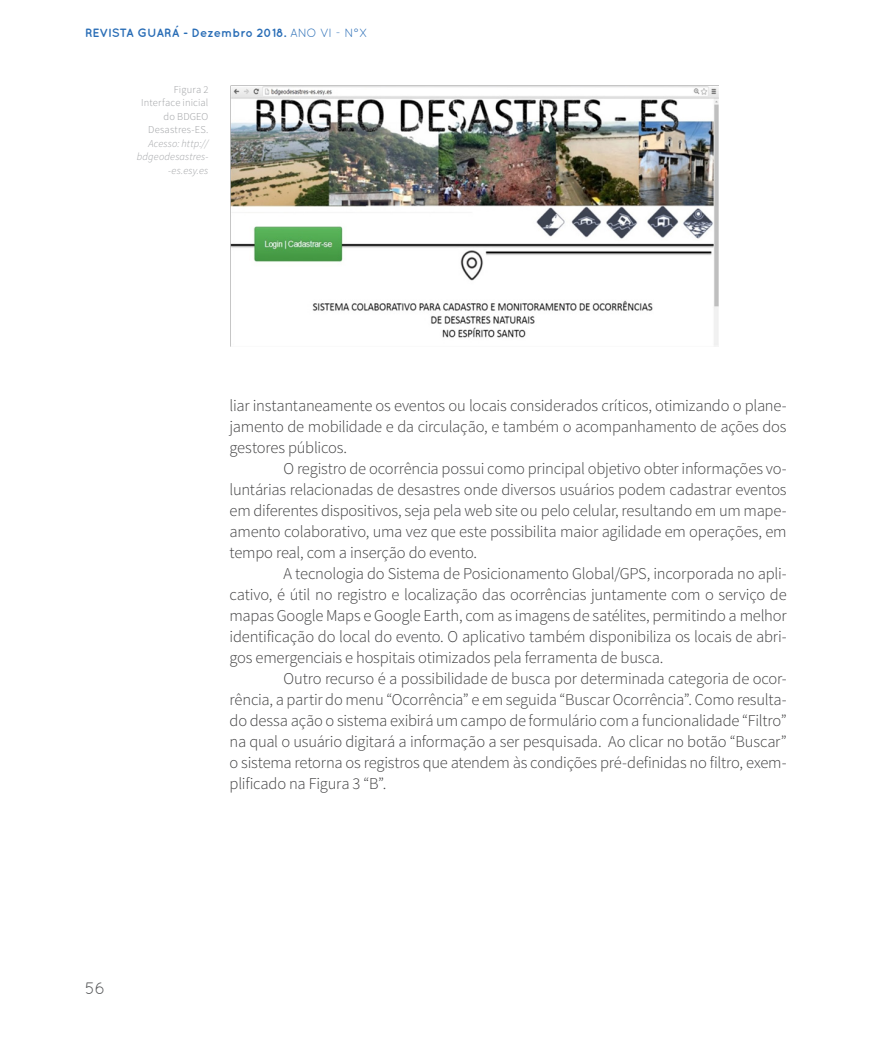
<style>
.page{position:relative;width:893px;height:1063px;background:#fff}
.page>*{position:absolute;margin:0;border:0;box-sizing:border-box;transform-origin:0 0}
.Texto_corrido{font:300 16.5px/21px "Source Sans Pro";letter-spacing:-.015em;color:#3e3e3f;text-align:justify}
.t1{font:16.5px "Quicksand";color:#545557}
.t2{font:700 12px "Quicksand";color:#296db6}
.Sobre_pessoas{font:300 10.5px/13.5px "Source Sans Pro";letter-spacing:.02em;color:#9d9fa2;text-align:right}
.Sobre_pessoas-2{font:italic 300 10.5px/13.5px "Source Sans Pro";letter-spacing:.015em;color:#9d9fa2;text-align:right}
.s1{font-weight:400}
</style>
<div class="page">
<img style="left:230px;top:86px;width:489px;height:261px">
<p class="t2" style="left:85px;top:26px;width:284px">REVISTA GUARÁ - Dezembro 2018. <span class="s1">ANO VI - N°X</span></p>
<p class="Sobre_pessoas" style="left:174px;top:83px;width:36px">Figura 2</p>
<p class="Sobre_pessoas" style="left:141px;top:96px;width:69px">Interface inicial do BDGEO</p>
<p class="Sobre_pessoas" style="left:148px;top:123px;width:62px">Desastres-ES.</p>
<p class="Sobre_pessoas-2" style="left:137px;top:137px;width:73px">Acesso: http:// bdgeodesastres--es.esy.es</p>
<p class="t1" style="left:85px;top:978px;width:22px">56</p>
<p class="Texto_corrido" style="left:230px;top:395px;width:559px">liar instantaneamente os eventos ou locais considerados críticos, otimizando o plane&shy;jamento de mobilidade e da circulação, e também o acompanhamento de ações dos gestores públicos.</p>
<p class="Texto_corrido" style="left:230px;top:458px;width:559px;text-indent:54px">O registro de ocorrência possui como principal objetivo obter informações vo&shy;luntárias relacionadas de desastres onde diversos usuários podem cadastrar eventos em diferentes dispositivos, seja pela web site ou pelo celular, resultando em um mape&shy;amento colaborativo, uma vez que este possibilita maior agilidade em operações, em tempo real, com a inserção do evento.</p>
<p class="Texto_corrido" style="left:230px;top:563px;width:559px;text-indent:54px">A tecnologia do Sistema de Posicionamento Global/GPS, incorporada no apli&shy;cativo, é útil no registro e localização das ocorrências juntamente com o serviço de mapas Google Maps e Google Earth, com as imagens de satélites, permitindo a melhor identificação do local do evento. O aplicativo também disponibiliza os locais de abri&shy;gos emergenciais e hospitais otimizados pela ferramenta de busca.</p>
<p class="Texto_corrido" style="left:230px;top:668px;width:559px;text-indent:54px">Outro recurso é a possibilidade de busca por determinada categoria de ocor&shy;rência, a partir do menu “Ocorrência” e em seguida “Buscar Ocorrência”. Como resulta&shy;do dessa ação o sistema exibirá um campo de formulário com a funcionalidade “Filtro” na qual o usuário digitará a informação a ser pesquisada. Ao clicar no botão “Buscar” o sistema retorna os registros que atendem às condições pré-definidas no filtro, exem&shy;plificado na Figura 3 “B”.</p>
</div>
